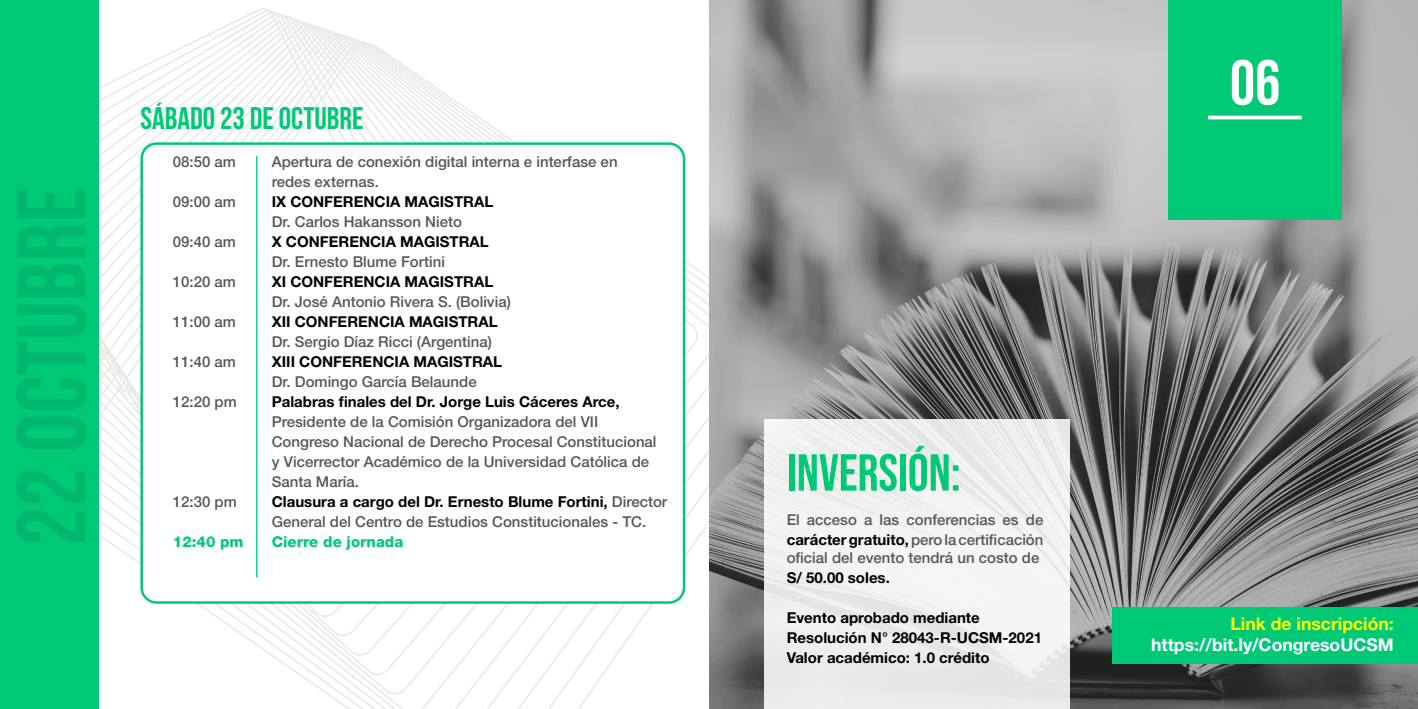
<style>
.page{position:relative;width:1418px;height:709px;background:#fff}
.page>*{position:absolute;margin:0;border:0;box-sizing:border-box;transform-origin:0 0}
.t1{font:700 63.75px "Bebas Neue";color:#fff}
.t2{font:51.88px "Bebas Neue";color:#00c976}
.t3{font:700 31.25px "Bebas Neue";color:#00c976}
.t4{font:700 17.62px "Helvetica Neue LT Std";color:#fff}
.t5{font:700 17.62px "Helvetica Neue LT Std";color:#ff0}
.t6{font:500 15px/20px "Helvetica Neue LT Std";color:#575756}
.t7{font:700 15px/20px "Helvetica Neue LT Std";color:#000}
.t8{font:800 15px "Helvetica Neue LT Std";color:#00c976}
.s1{font-weight:700;color:#000}
</style>
<div class="page">
<svg style="left:99px;top:60px;width:318px;height:364px"></svg>
<svg style="left:99px;top:8px;width:298px;height:396px"></svg>
<div style="left:0;top:0;width:99px;height:709px;background:#00c976"></div>
<div style="left:142px;top:144px;width:542px;height:458px;background:#fff;border-radius:15px"></div>
<div style="left:140px;top:142px;width:545px;height:462px;border:2px solid #00c976;border-radius:15px"></div>
<hr style="left:256px;top:156px;width:1px;height:421px;background:#00c976">
<img style="left:709px;top:0;width:709px;height:709px">
<div style="left:1168px;top:0;width:174px;height:220px;background:#00c976"></div>
<hr style="left:1208px;top:116px;width:93px;height:3px;background:#fff">
<div style="left:764px;top:419px;width:305px;height:290px;background:#f0f0f0"></div>
<div style="left:1112px;top:607px;width:306px;height:57px;background:#00c976"></div>
<h3 class="t3" style="left:140px;top:101px;width:225px">SÁBADO 23 DE OCTUBRE</h3>
<p class="t6" style="left:272px;top:151px;width:347px">Apertura de conexión digital interna e interfase en redes externas.</p>
<p class="t7" style="left:272px;top:191px;width:223px">IX CONFERENCIA MAGISTRAL</p>
<p class="t6" style="left:272px;top:211px;width:192px">Dr. Carlos Hakansson Nieto</p>
<p class="t7" style="left:272px;top:231px;width:218px">X CONFERENCIA MAGISTRAL</p>
<p class="t6" style="left:272px;top:251px;width:175px">Dr. Ernesto Blume Fortini</p>
<p class="t7" style="left:272px;top:271px;width:223px">XI CONFERENCIA MAGISTRAL</p>
<p class="t6" style="left:272px;top:291px;width:241px">Dr. José Antonio Rivera S. (Bolivia)</p>
<p class="t7" style="left:272px;top:311px;width:227px">XII CONFERENCIA MAGISTRAL</p>
<p class="t6" style="left:272px;top:331px;width:222px">Dr. Sergio Díaz Ricci (Argentina)</p>
<p class="t7" style="left:272px;top:351px;width:232px">XIII CONFERENCIA MAGISTRAL</p>
<p class="t6" style="left:272px;top:371px;width:206px">Dr. Domingo García Belaunde</p>
<p class="t7" style="left:272px;top:391px;width:349px">Palabras finales del Dr. Jorge Luis Cáceres Arce,</p>
<p class="t6" style="left:272px;top:411px;width:397px">Presidente de la Comisión Organizadora del VII Congreso Nacional de Derecho Procesal Constitucional y Vicerrector Académico de la Universidad Católica de Santa María.<br><span class="s1">Clausura a cargo del Dr. Ernesto Blume Fortini,</span> Director General del Centro de Estudios Constitucionales - TC.</p>
<p class="t8" style="left:272px;top:532px;width:133px">Cierre de jornada</p>
<p class="t6" style="left:173px;top:151px;width:65px">08:50 am</p>
<p class="t6" style="left:173px;top:191px;width:65px">09:00 am</p>
<p class="t6" style="left:173px;top:231px;width:65px">09:40 am</p>
<p class="t6" style="left:173px;top:271px;width:65px">10:20 am</p>
<p class="t6" style="left:173px;top:311px;width:65px">11:00 am</p>
<p class="t6" style="left:173px;top:351px;width:65px">11:40 am</p>
<p class="t6" style="left:173px;top:391px;width:65px">12:20 pm</p>
<p class="t6" style="left:173px;top:491px;width:65px">12:30 pm</p>
<p class="t8" style="left:173px;top:532px;width:72px">12:40 pm</p>
<h1 class="t1" style="left:1229px;top:48px;width:52px">06</h1>
<h2 class="t2" style="left:786px;top:443px;width:175px">INVERSIÓN:</h2>
<p class="t6" style="left:786px;top:509px;width:258px">El acceso a las conferencias es de <span class="s1">carácter gratuito,</span> pero la certificación</p>
<p class="t6" style="left:786px;top:547px;width:254px">oficial del evento tendrá un costo de</p>
<p class="t7" style="left:786px;top:567px;width:105px">S/ 50.00 soles.</p>
<p class="t7" style="left:786px;top:607px;width:257px">Evento aprobado mediante<br>Resolución N° 28043-R-UCSM-2021<br>Valor académico: 1.0 crédito</p>
<p class="t5" style="left:1230px;top:612px;width:165px">Link de inscripción:</p>
<p class="t4" style="left:1151px;top:633px;width:244px">https://bit.ly/CongresoUCSM</p>
</div>
